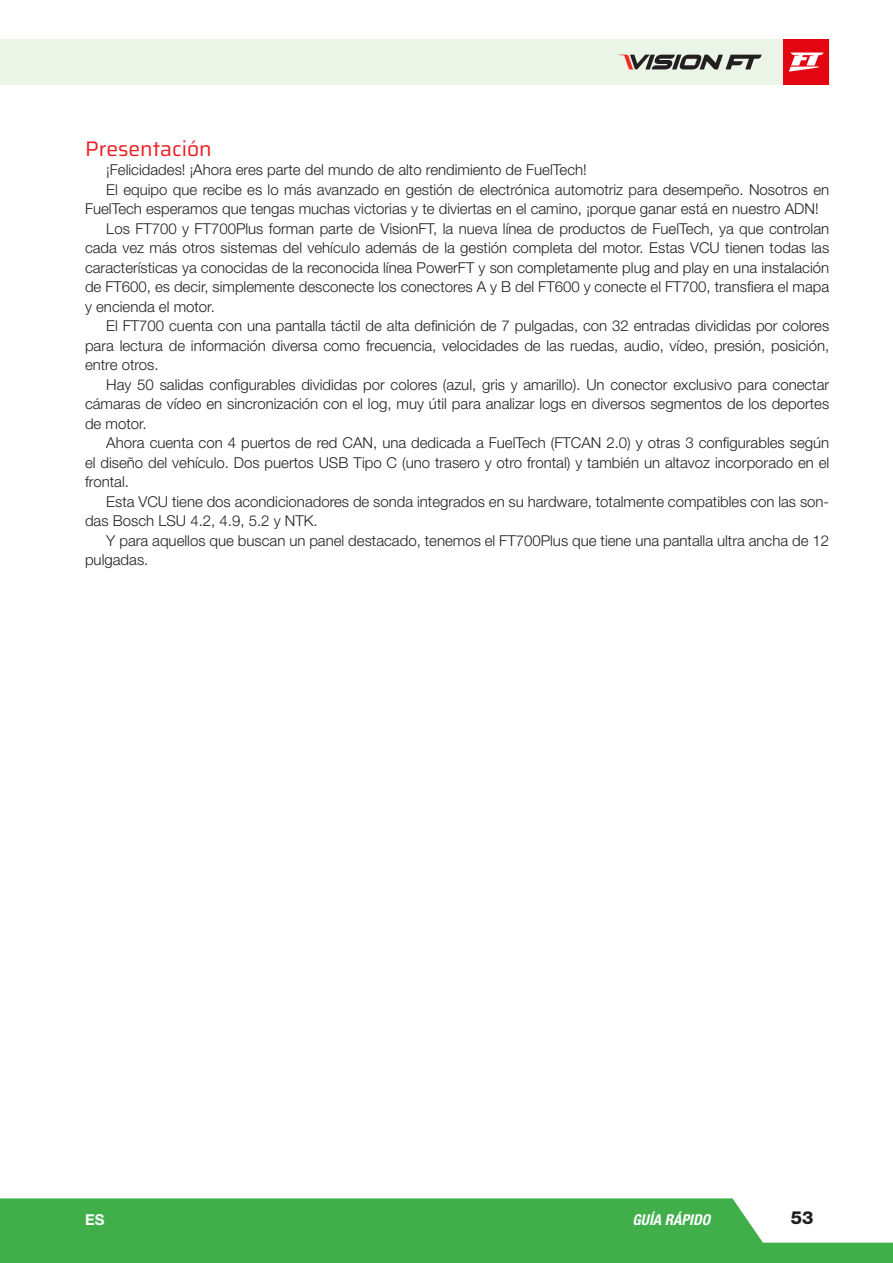
<style>
.page{position:relative;width:893px;height:1263px;background:#fff}
.page>*{position:absolute;margin:0;border:0;box-sizing:border-box;transform-origin:0 0}
.Título_texto{font:21px "Saira";color:#ee1d23}
.t1{font:800 18px "Helvetica Neue LT Pro";color:#231f20}
.Corpo_texto{font:300 15px/19.5px "Helvetica Neue LT Pro";color:#231f20;text-align:justify}
.t2{font:italic 700 condensed 15px "Helvetica Neue LT Pro";color:#fff}
.t3{font:700 15px "Helvetica Neue LT Std";color:#fff}
</style>
<div class="page">
<svg style="left:1px;top:1198px;width:892px;height:65px;background:#56b75e"></svg>
<div style="left:0;top:39px;width:829px;height:46px;background:#eaf4e7"></div>
<div style="left:783px;top:39px;width:46px;height:46px;background:#e30512"></div>
<svg style="left:789px;top:53px;width:35px;height:19px"></svg>
<svg style="left:620px;top:55px;width:142px;height:15px"></svg>
<hr style="left:0;top:39px;width:1px;height:46px;background:#fde9dd">
<svg style="left:0;top:1198px;width:1px;height:65px"></svg>
<p class="Título_texto" style="left:85px;top:131px;width:128px">Presentación</p>
<p class="Corpo_texto" style="left:106px;top:160px;width:482px">¡Felicidades! ¡Ahora eres parte del mundo de alto rendimiento de FuelTech!</p>
<p class="Corpo_texto" style="left:85px;top:179px;width:746px;text-indent:21px">El equipo que recibe es lo más avanzado en gestión de electrónica automotriz para desempeño. Nosotros en<br>FuelTech esperamos que tengas muchas victorias y te diviertas en el camino, ¡porque ganar está en nuestro ADN!</p>
<p class="Corpo_texto" style="left:85px;top:218px;width:746px;text-indent:21px">Los FT700 y FT700Plus forman parte de VisionFT, la nueva línea de productos de FuelTech, ya que controlan cada vez más otros sistemas del vehículo además de la gestión completa del motor. Estas VCU tienen todas las características ya conocidas de la reconocida línea PowerFT y son completamente plug and play en una instalación de FT600, es decir, simplemente desconecte los conectores A y B del FT600 y conecte el FT700, transfiera el mapa y encienda el motor.</p>
<p class="Corpo_texto" style="left:85px;top:316px;width:746px;text-indent:21px">El FT700 cuenta con una pantalla táctil de alta definición de 7 pulgadas, con 32 entradas divididas por colores para lectura de información diversa como frecuencia, velocidades de las ruedas, audio, vídeo, presión, posición, entre otros.</p>
<p class="Corpo_texto" style="left:85px;top:374px;width:746px;text-indent:21px">Hay 50 salidas configurables divididas por colores (azul, gris y amarillo). Un conector exclusivo para conectar cámaras de vídeo en sincronización con el log, muy útil para analizar logs en diversos segmentos de los deportes de motor.</p>
<p class="Corpo_texto" style="left:85px;top:433px;width:746px;text-indent:21px">Ahora cuenta con 4 puertos de red CAN, una dedicada a FuelTech (FTCAN 2.0) y otras 3 configurables según el diseño del vehículo. Dos puertos USB Tipo C (uno trasero y otro frontal) y también un altavoz incorporado en el frontal.</p>
<p class="Corpo_texto" style="left:85px;top:491px;width:746px;text-indent:21px">Esta VCU tiene dos acondicionadores de sonda integrados en su hardware, totalmente compatibles con las son&shy;das Bosch LSU 4.2, 4.9, 5.2 y NTK.</p>
<p class="Corpo_texto" style="left:85px;top:530px;width:746px;text-indent:21px">Y para aquellos que buscan un panel destacado, tenemos el FT700Plus que tiene una pantalla ultra ancha de 12 pulgadas.</p>
<p class="t3" style="left:85px;top:1210px;width:21px">ES</p>
<p class="t2" style="left:633px;top:1210px;width:79px">GUÍA RÁPIDO</p>
<p class="t1" style="left:791px;top:1207px;width:24px">53</p>
</div>
